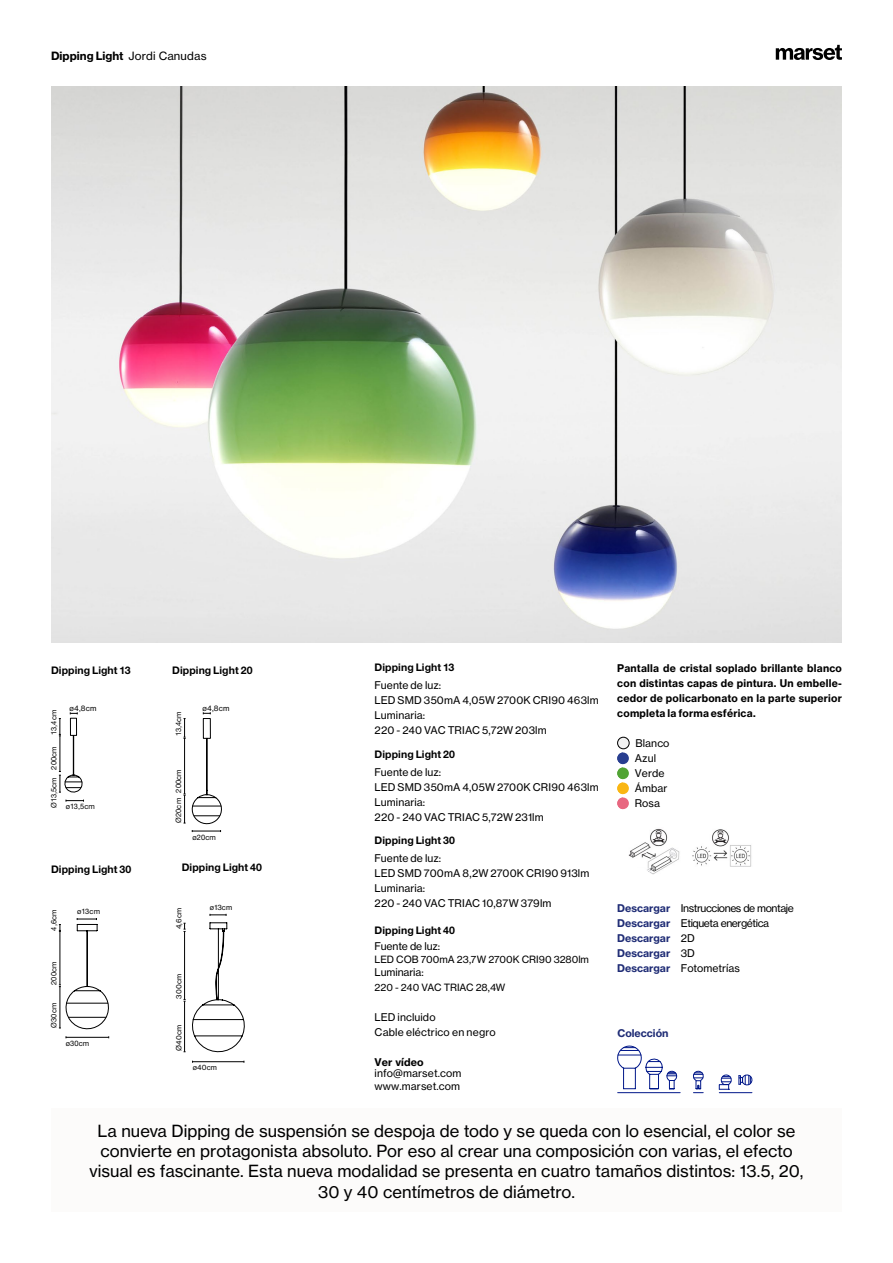
<style>
.page{position:relative;width:893px;height:1263px;background:#fff}
.page>*{position:absolute;margin:0;border:0;box-sizing:border-box;transform-origin:0 0}
.t1{font:16.5px/20.2px "N Haas Grotesk TX Pro 55 Rg";color:#000;text-align:center}
.t2{font:11.25px "N Haas Grotesk TX Pro 75 Bd";color:#000}
.t3{font:10.5px/15px "N Haas Grotesk TX Pro 55 Rg";letter-spacing:.01em;color:#000}
.t4{font:10.5px/15px "N Haas Grotesk TX Pro 75 Bd";letter-spacing:.02em;color:#000;text-align:justify}
.t5{font:700 10.5px "Helvetica Neue LT Std";letter-spacing:.01em;color:#000}
.t6{font:10.5px/15px "N Haas Grotesk TX Pro 55 Rg";letter-spacing:-.04em;color:#000}
.t7{font:10.5px/15px "N Haas Grotesk TX Pro 75 Bd";color:#202d76}
.t8{font:10.5px "N Haas Grotesk TX Pro 55 Rg";letter-spacing:-.015em;color:#000}
.t9{font:10.5px "N Haas Grotesk TX Pro 55 Rg";letter-spacing:-.01em;color:#000}
.t10{font:9.9px "N Haas Grotesk TX Pro 55 Rg";color:#000}
.t11{font:7.5px "Helvetica Neue LT Std";letter-spacing:.015em;color:#000}
.t12{font:7.5px "N Haas Grotesk TX Pro 55 Rg";letter-spacing:.02em;color:#000}
.t13{font:7.2px "N Haas Grotesk TX Pro 55 Rg";letter-spacing:.02em;color:#000}
.s1{font-family:"N Haas Grotesk TX Pro 55 Rg"}
.s2{font-family:"N Haas Grotesk TX Pro 75 Bd";color:#202d76}
.s3{font-family:"N Haas Grotesk TX Pro 55 Rg";color:#000}
</style>
<div class="page">
<div style="left:51px;top:1109px;width:791px;height:103px;background:#fcfbfa"></div>
<svg style="left:776px;top:45px;width:66px;height:15px"></svg>
<div style="left:618px;top:737px;width:11px;height:12px;background:#f1f1f1;border-radius:50%"></div>
<div style="left:618px;top:737px;width:5px;height:12px;background:#f1f1f1"></div>
<div style="left:617px;top:737px;width:12px;height:12px;border:1px solid #000;border-radius:50%"></div>
<div style="left:617px;top:752px;width:12px;height:12px;background:#283e90;border-radius:50%"></div>
<div style="left:617px;top:752px;width:6px;height:12px;background:#283e90"></div>
<div style="left:617px;top:767px;width:12px;height:12px;background:#51a434;border-radius:50%"></div>
<div style="left:617px;top:767px;width:6px;height:12px;background:#51a434"></div>
<div style="left:617px;top:782px;width:12px;height:12px;background:#fab613;border-radius:50%"></div>
<div style="left:617px;top:782px;width:6px;height:12px;background:#fab613"></div>
<div style="left:617px;top:797px;width:12px;height:12px;background:#e86780;border-radius:50%"></div>
<div style="left:617px;top:797px;width:6px;height:12px;background:#e86780"></div>
<svg style="left:66px;top:800px;width:18px;height:2px"></svg>
<svg style="left:59px;top:712px;width:24px;height:81px"></svg>
<svg style="left:184px;top:712px;width:38px;height:120px"></svg>
<svg style="left:59px;top:918px;width:51px;height:120px"></svg>
<hr style="left:719px;top:1092px;width:33px;height:1px;background:#001789">
<svg style="left:693px;top:1070px;width:11px;height:23px"></svg>
<svg style="left:719px;top:1074px;width:13px;height:16px"></svg>
<svg style="left:738px;top:1074px;width:15px;height:11px"></svg>
<svg style="left:617px;top:1045px;width:60px;height:44px"></svg>
<hr style="left:618px;top:1092px;width:62px;height:1px;background:#001789">
<img style="left:51px;top:86px;width:791px;height:556px">
<img style="left:692px;top:829px;width:60px;height:38px">
<img style="left:628px;top:828px;width:52px;height:46px">
<svg style="left:634px;top:867px;width:19px;height:7px"></svg>
<hr style="left:193px;top:1061px;width:51px;height:1px;background:#000">
<svg style="left:184px;top:913px;width:61px;height:140px"></svg>
<p class="t2" style="left:51px;top:49px;width:157px">Dipping Light <span class="s1">Jordi Canudas</span></p>
<p class="t5" style="left:51px;top:664px;width:81px">Dipping Light 13</p>
<p class="t5" style="left:172px;top:664px;width:82px">Dipping Light 20</p>
<p class="t11" style="left:49px;top:735px;width:26px;rotate:-90deg">13,4cm</p>
<p class="t11" style="left:49px;top:770px;width:25px;rotate:-90deg">200cm</p>
<p class="t11" style="left:49px;top:808px;width:32px;rotate:-90deg">Ø13,5cm</p>
<p class="t12" style="left:70px;top:703px;width:28px">ø4,8cm</p>
<p class="t11" style="left:66px;top:802px;width:31px">ø13,5cm</p>
<p class="t5" style="left:51px;top:862px;width:82px">Dipping Light 30</p>
<p class="t11" style="left:49px;top:930px;width:23px;rotate:-90deg">4,6cm</p>
<p class="t11" style="left:77px;top:906px;width:24px">ø13cm</p>
<p class="t11" style="left:49px;top:985px;width:25px;rotate:-90deg">200cm</p>
<p class="t11" style="left:49px;top:1028px;width:26px;rotate:-90deg">Ø30cm</p>
<p class="t11" style="left:66px;top:1039px;width:25px">ø30cm</p>
<p class="t11" style="left:174px;top:736px;width:26px;rotate:-90deg">13,4cm</p>
<p class="t12" style="left:203px;top:703px;width:28px">ø4,8cm</p>
<p class="t11" style="left:174px;top:792px;width:25px;rotate:-90deg">200cm</p>
<p class="t11" style="left:174px;top:823px;width:26px;rotate:-90deg">Ø20cm</p>
<p class="t11" style="left:193px;top:832px;width:25px">ø20cm</p>
<p class="t5" style="left:182px;top:861px;width:82px">Dipping Light 40</p>
<p class="t13" style="left:174px;top:929px;width:23px;rotate:-90deg">4,6cm</p>
<p class="t13" style="left:210px;top:902px;width:24px">ø13cm</p>
<p class="t13" style="left:174px;top:998px;width:26px;rotate:-90deg">300cm</p>
<p class="t13" style="left:174px;top:1051px;width:27px;rotate:-90deg">Ø40cm</p>
<p class="t13" style="left:193px;top:1063px;width:26px">ø40cm</p>
<p class="t5" style="left:375px;top:661px;width:81px">Dipping Light 13</p>
<p class="t3" style="left:375px;top:678px;width:226px">Fuente de luz:<br>LED SMD 350mA 4,05W 2700K CRI90 463lm<br>Luminaria:<br>220 - 240 VAC TRIAC 5,72W 203lm</p>
<p class="t5" style="left:375px;top:747px;width:82px">Dipping Light 20</p>
<p class="t3" style="left:375px;top:764px;width:226px">Fuente de luz:<br>LED SMD 350mA 4,05W 2700K CRI90 463lm<br>Luminaria:<br>220 - 240 VAC TRIAC 5,72W 231lm</p>
<p class="t5" style="left:375px;top:833px;width:82px">Dipping Light 30</p>
<p class="t3" style="left:375px;top:850px;width:216px">Fuente de luz:<br>LED SMD 700mA 8,2W 2700K CRI90 913lm<br>Luminaria:<br>220 - 240 VAC TRIAC 10,87W 379lm</p>
<p class="t5" style="left:375px;top:923px;width:82px">Dipping Light 40</p>
<p class="t8" style="left:375px;top:939px;width:67px">Fuente de luz:</p>
<p class="t10" style="left:375px;top:953px;width:216px">LED COB 700mA 23,7W 2700K CRI90 3280lm</p>
<p class="t9" style="left:375px;top:965px;width:51px">Luminaria:</p>
<p class="t10" style="left:375px;top:981px;width:132px">220 - 240 VAC TRIAC 28,4W</p>
<p class="t3" style="left:375px;top:1009px;width:123px">LED incluido<br>Cable eléctrico en negro</p>
<p class="t4" style="left:375px;top:1054px;width:50px">Ver vídeo</p>
<p class="t3" style="left:375px;top:1066px;width:88px;line-height:13.5px">info@marset.com www.marset.com</p>
<p class="t4" style="left:617px;top:660px;width:226px">Pantalla de cristal soplado brillante blanco con distintas capas de pintura. Un embelle&shy;cedor de policarbonato en la parte superior completa la forma esférica.</p>
<p class="t3" style="left:635px;top:735px;width:36px">Blanco<br>Azul<br>Verde<br>Ámbar<br>Rosa</p>
<p class="t6" style="left:617px;top:900px;width:178px"><span class="s2">Descargar</span> Instrucciones de montaje<br><span class="s2">Descargar</span> Etiqueta energética</p>
<p class="t7" style="left:617px;top:930px;width:79px">Descargar <span class="s3">2D<br></span>Descargar <span class="s3">3D</span></p>
<p class="t3" style="left:617px;top:960px;width:124px"><span class="s2">Descargar</span> Fotometrías</p>
<p class="t7" style="left:617px;top:1025px;width:53px">Colección</p>
<p class="t1" style="left:90px;top:1121px;width:715px">La nueva Dipping de suspensión se despoja de todo y se queda con lo esencial, el color se convierte en protagonista absoluto. Por eso al crear una composición con varias, el efecto visual es fascinante. Esta nueva modalidad se presenta en cuatro tamaños distintos: 13.5, 20, 30 y 40 centímetros de diámetro.</p>
</div>
